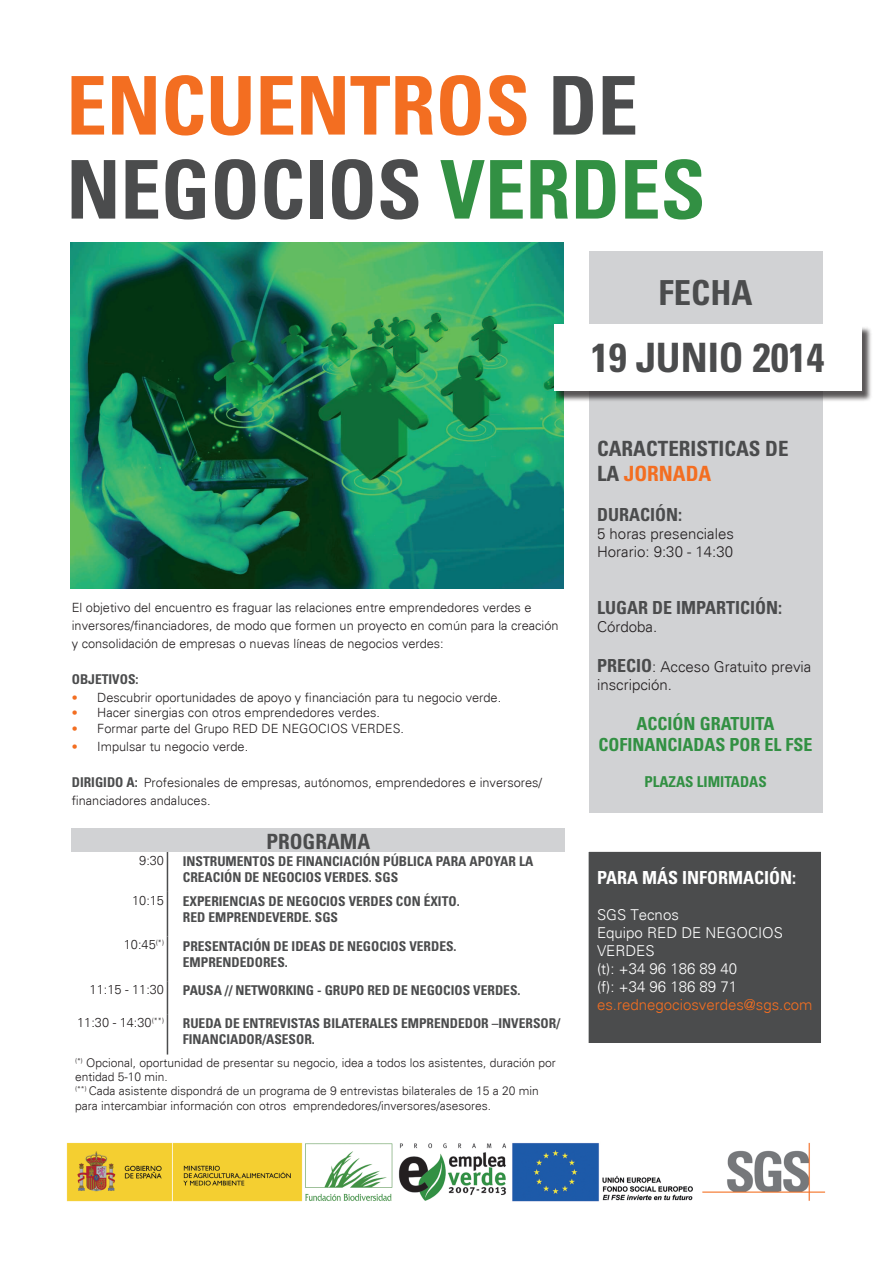
<style>
.page{position:relative;width:893px;height:1263px;background:#fff}
.page>*{position:absolute;margin:0;border:0;box-sizing:border-box;transform-origin:0 0}
.t1{font:700 condensed 81px "Univers";color:#4b4c4d}
.t2{font:700 condensed 81px "Univers";color:#f36e21}
.t3{font:700 condensed 40.5px "Univers";color:#4b4c4d}
.t4{font:700 condensed 34.5px "Univers";color:#4b4c4d}
.t5{font:700 condensed 21px/25.2px "Univers";color:#4b4c4d}
.t6{font:700 condensed 18px "Univers";color:#329043}
.t7{font:700 condensed 18px "Univers";color:#4b4c4d}
.t8{font:700 condensed 18px "Univers";color:#fff}
.t9{font:300 15px/18px "Univers";color:#231f20}
.t10{font:300 15px/18px "Univers";color:#fff}
.t11{font:300 15px "Univers";color:#f36e21}
.t12{font:700 condensed 15px "Univers";color:#329043}
.t13{font:700 condensed 13.5px/16.2px "Univers";color:#4b4c4d}
.t14{font:300 12.75px/18px "Univers";color:#231f20}
.t15{font:300 12px/14.4px "Univers";color:#231f20}
.s1{color:#4b4c4d}
.s2{color:#329043}
.s3{font-size:12px;color:#f36e21}
.s4{font-weight:700;font-stretch:condensed;font-size:13.5px;color:#4b4c4d}
.s5{color:#f36e21}
.s6{font-weight:700;font-stretch:condensed;font-size:18px;color:#4b4c4d}
</style>
<div class="page">
<img style="left:70px;top:242px;width:493px;height:346px">
<img style="left:66px;top:1142px;width:760px;height:60px">
<div style="left:589px;top:251px;width:233px;height:561px;background:#d1d2d4"></div>
<div style="left:555px;top:326px;width:317px;height:76px;background:#231f20;opacity:.75"></div>
<div style="left:554px;top:325px;width:307px;height:66px;background:#fff"></div>
<div style="left:72px;top:828px;width:493px;height:24px;background:#d1d2d4"></div>
<hr style="left:167px;top:852px;width:1px;height:40px;background:#4b4c4d">
<hr style="left:167px;top:892px;width:1px;height:44px;background:#4b4c4d">
<hr style="left:167px;top:936px;width:1px;height:45px;background:#4b4c4d">
<hr style="left:167px;top:981px;width:1px;height:33px;background:#4b4c4d">
<hr style="left:167px;top:1014px;width:1px;height:40px;background:#4b4c4d">
<div style="left:588px;top:851px;width:234px;height:193px;background:#4b4c4d"></div>
<div style="left:587px;top:850px;width:235px;height:194px;border:2px solid #fff"></div>
<p class="t2" style="left:66px;top:56px;width:573px">ENCUENTROS <span class="s1">DE</span></p>
<p class="t1" style="left:66px;top:140px;width:641px">NEGOCIOS <span class="s2">VERDES</span></p>
<p class="t4" style="left:659px;top:271px;width:95px">FECHA</p>
<p class="t3" style="left:591px;top:333px;width:235px">19 JUNIO 2014</p>
<p class="t14" style="left:72px;top:598px;width:488px">El objetivo del encuentro es fraguar las relaciones entre emprendedores verdes e inversores/financiadores, de modo que formen un proyecto en común para la creación y consolidación de empresas o nuevas líneas de negocios verdes:</p>
<p class="t13" style="left:72px;top:671px;width:68px">OBJETIVOS:</p>
<p class="t14" style="left:72px;top:688px;width:431px"><span class="s3">•</span> Descubrir oportunidades de apoyo y financiación para tu negocio verde.</p>
<p class="t14" style="left:72px;top:704px;width:310px"><span class="s3">•</span> Hacer sinergias con otros emprendedores verdes.</p>
<p class="t14" style="left:72px;top:719px;width:334px"><span class="s3">•</span> Formar parte del Grupo RED DE NEGOCIOS VERDES.</p>
<p class="t14" style="left:72px;top:737px;width:178px"><span class="s3">•</span> Impulsar tu negocio verde.</p>
<p class="t14" style="left:72px;top:773px;width:472px"><span class="s4">DIRIGIDO A:</span> Profesionales de empresas, autónomos, emprendedores e inversores/ financiadores andaluces.</p>
<p class="t5" style="left:266px;top:828px;width:105px">PROGRAMA</p>
<p class="t14" style="left:139px;top:851px;width:26px">9:30</p>
<p class="t13" style="left:183px;top:853px;width:352px">INSTRUMENTOS DE FINANCIACIÓN PÚBLICA PARA APOYAR LA<br>CREACIÓN DE NEGOCIOS VERDES. SGS</p>
<p class="t14" style="left:132px;top:891px;width:33px">10:15</p>
<p class="t13" style="left:183px;top:893px;width:278px">EXPERIENCIAS DE NEGOCIOS VERDES CON ÉXITO.</p>
<p class="t13" style="left:183px;top:909px;width:157px">RED EMPRENDEVERDE. SGS</p>
<p class="t14" style="left:124px;top:936px;width:42px">10:45<sup>(*)</sup></p>
<p class="t13" style="left:183px;top:938px;width:275px">PRESENTACIÓN DE IDEAS DE NEGOCIOS VERDES.</p>
<p class="t13" style="left:183px;top:954px;width:107px">EMPRENDEDORES.</p>
<p class="t14" style="left:90px;top:980px;width:76px">11:15 - 11:30</p>
<p class="t13" style="left:183px;top:982px;width:339px">PAUSA // NETWORKING - GRUPO RED DE NEGOCIOS VERDES.</p>
<p class="t14" style="left:77px;top:1013px;width:88px">11:30 - 14:30<sup>(**)</sup></p>
<p class="t13" style="left:183px;top:1015px;width:379px">RUEDA DE ENTREVISTAS BILATERALES EMPRENDEDOR –INVERSOR/<br>FINANCIADOR/ASESOR.</p>
<p class="t15" style="left:75px;top:1055px;width:482px"><sup>(*)</sup> Opcional, oportunidad de presentar su negocio, idea a todos los asistentes, duración por entidad 5-10 min.</p>
<p class="t15" style="left:75px;top:1084px;width:465px"><sup>(**)</sup> Cada asistente dispondrá de un programa de 9 entrevistas bilaterales de 15 a 20 min para intercambiar información con otros emprendedores/inversores/asesores.</p>
<p class="t5" style="left:597px;top:436px;width:193px">CARACTERISTICAS DE<br>LA <span class="s5">JORNADA</span></p>
<p class="t7" style="left:597px;top:503px;width:87px">DURACIÓN:</p>
<p class="t9" style="left:597px;top:524px;width:138px">5 horas presenciales</p>
<p class="t9" style="left:597px;top:542px;width:137px">Horario: 9:30 - 14:30</p>
<p class="t7" style="left:597px;top:597px;width:187px">LUGAR DE IMPARTICIÓN:</p>
<p class="t9" style="left:597px;top:618px;width:62px">Córdoba.</p>
<p class="t9" style="left:597px;top:658px;width:216px"><span class="s6">PRECIO</span>: Acceso Gratuito previa inscripción.</p>
<p class="t6" style="left:637px;top:712px;width:139px">ACCIÓN GRATUITA</p>
<p class="t6" style="left:599px;top:734px;width:216px">COFINANCIADAS POR EL FSE</p>
<p class="t12" style="left:644px;top:773px;width:124px">PLAZAS LIMITADAS</p>
<p class="t8" style="left:597px;top:867px;width:201px">PARA MÁS INFORMACIÓN:</p>
<p class="t10" style="left:597px;top:906px;width:83px">SGS Tecnos</p>
<p class="t10" style="left:597px;top:924px;width:187px">Equipo RED DE NEGOCIOS<br>VERDES</p>
<p class="t10" style="left:597px;top:960px;width:141px">(t): +34 96 186 89 40</p>
<p class="t10" style="left:597px;top:978px;width:141px">(f): +34 96 186 89 71</p>
<p class="t11" style="left:597px;top:996px;width:217px">es.rednegociosverdes@sgs.com</p>
</div>
